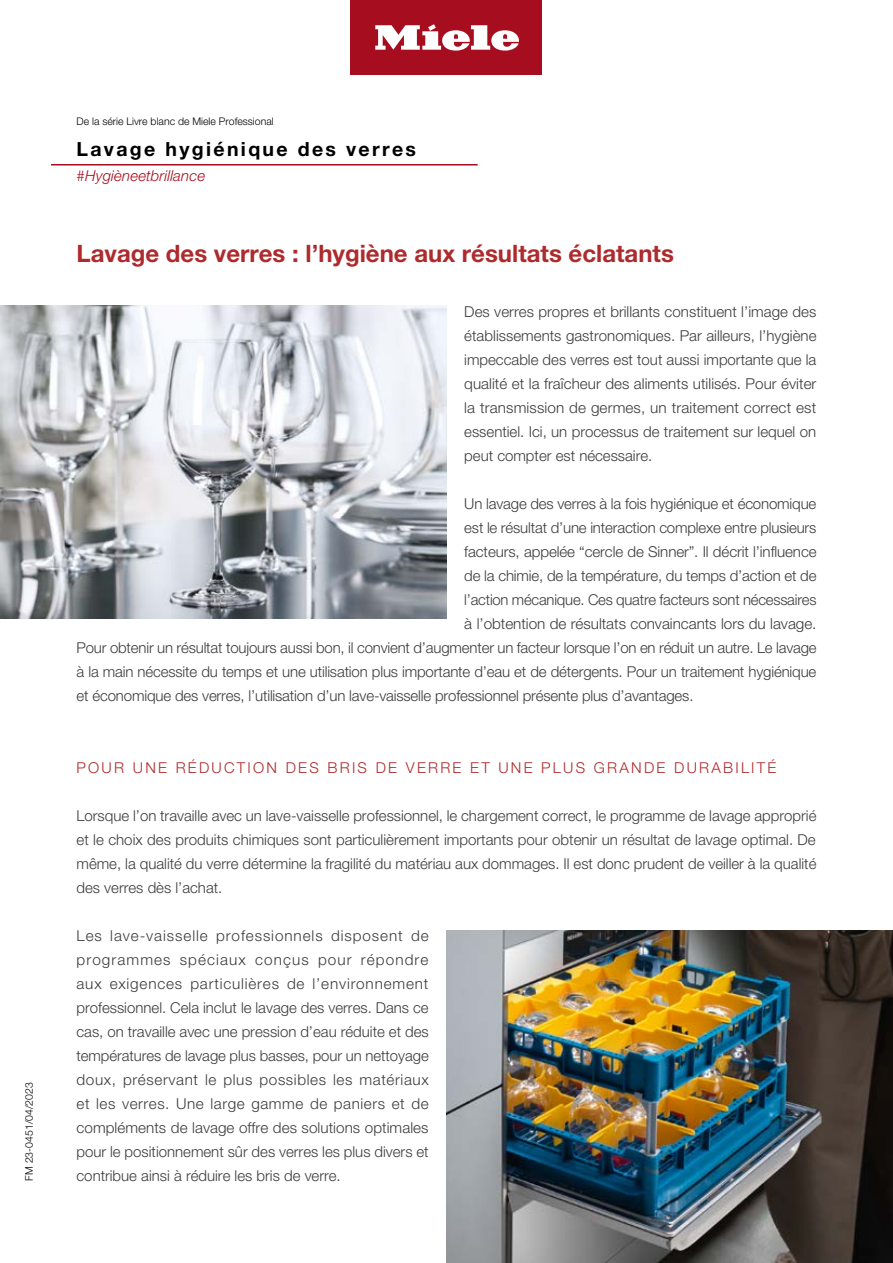
<style>
.page{position:relative;width:893px;height:1263px;background:#fff}
.page>*{position:absolute;margin:0;border:0;box-sizing:border-box;transform-origin:0 0}
.t1{font:700 24px "Helvetica Neue LTW1 G";color:#ae2a2d}
.t2{font:700 19.5px "Helvetica Neue LTW1 G";letter-spacing:.12em;color:#000}
.t3{font:300 15px/24px "Helvetica Neue LTW1 G";letter-spacing:-.01em;color:#3c3c3b;text-align:justify}
.t4{font:300 15px "Helvetica Neue LTW1 G";letter-spacing:.15em;color:#ae2a2d}
.t5{font:italic 300 15px "Helvetica Neue LTW1 G";letter-spacing:.01em;color:#a60d1f}
.t6{font:300 10.5px "Helvetica Neue LTW1 G";color:#000}
</style>
<div class="page">
<div style="left:351px;top:1px;width:191px;height:73px;background:#a60d1f"></div>
<svg style="left:375px;top:24px;width:144px;height:27px"></svg>
<hr style="left:51px;top:164px;width:427px;height:1px;background:#a60d1f">
<img style="left:446px;top:930px;width:447px;height:333px">
<img style="left:0;top:306px;width:446px;height:313px">
<p class="t6" style="left:23px;top:1181px;width:100px;rotate:-90deg">FM 23-0451/04/2023</p>
<p class="t6" style="left:77px;top:114px;width:199px">De la série Livre blanc de Miele Professional</p>
<h2 class="t2" style="left:77px;top:137px;width:341px">Lavage hygiénique des verres</h2>
<p class="t5" style="left:77px;top:167px;width:130px">#Hygièneetbrillance</p>
<h1 class="t1" style="left:77px;top:238px;width:599px">Lavage des verres : l’hygiène aux résultats éclatants</h1>
<p class="t3" style="left:464px;top:299px;width:354px">Des verres propres et brillants constituent l’image des établissements gastronomiques. Par ailleurs, l’hygiène impeccable des verres est tout aussi importante que la qualité et la fraîcheur des aliments utilisés. Pour éviter la transmission de germes, un traitement correct est essentiel. Ici, un processus de traitement sur lequel on peut compter est nécessaire.</p>
<p class="t3" style="left:464px;top:491px;width:354px">Un lavage des verres à la fois hygiénique et économique</p>
<p class="t3" style="left:464px;top:515px;width:354px">est le résultat d’une interaction complexe entre plusieurs</p>
<p class="t3" style="left:464px;top:539px;width:354px">facteurs, appelée “cercle de Sinner”. Il décrit l’influence</p>
<p class="t3" style="left:464px;top:563px;width:354px">de la chimie, de la température, du temps d’action et de</p>
<p class="t3" style="left:464px;top:587px;width:354px">l’action mécanique. Ces quatre facteurs sont nécessaires</p>
<p class="t3" style="left:464px;top:611px;width:354px">à l’obtention de résultats convaincants lors du lavage.</p>
<p class="t3" style="left:77px;top:635px;width:742px">Pour obtenir un résultat toujours aussi bon, il convient d’augmenter un facteur lorsque l’on en réduit un autre. Le lavage</p>
<p class="t3" style="left:77px;top:659px;width:741px">à la main nécessite du temps et une utilisation plus importante d’eau et de détergents. Pour un traitement hygiénique</p>
<p class="t3" style="left:77px;top:683px;width:618px">et économique des verres, l’utilisation d’un lave-vaisselle professionnel présente plus d’avantages.</p>
<p class="t4" style="left:77px;top:758px;width:701px">POUR UNE RÉDUCTION DES BRIS DE VERRE ET UNE PLUS GRANDE DURABILITÉ</p>
<p class="t3" style="left:77px;top:803px;width:741px">Lorsque l’on travaille avec un lave-vaisselle professionnel, le chargement correct, le programme de lavage approprié et le choix des produits chimiques sont particulièrement importants pour obtenir un résultat de lavage optimal. De même, la qualité du verre détermine la fragilité du matériau aux dommages. Il est donc prudent de veiller à la qualité des verres dès l’achat.</p>
<p class="t3" style="left:77px;top:923px;width:354px">Les lave-vaisselle professionnels disposent de programmes spéciaux conçus pour répondre aux exigences particulières de l’environnement professionnel. Cela inclut le lavage des verres. Dans ce cas, on travaille avec une pression d’eau réduite et des températures de lavage plus basses, pour un nettoyage doux, préservant le plus possibles les matériaux et les verres. Une large gamme de paniers et de compléments de lavage offre des solutions optimales pour le positionnement sûr des verres les plus divers et contribue ainsi à réduire les bris de verre.</p>
</div>
